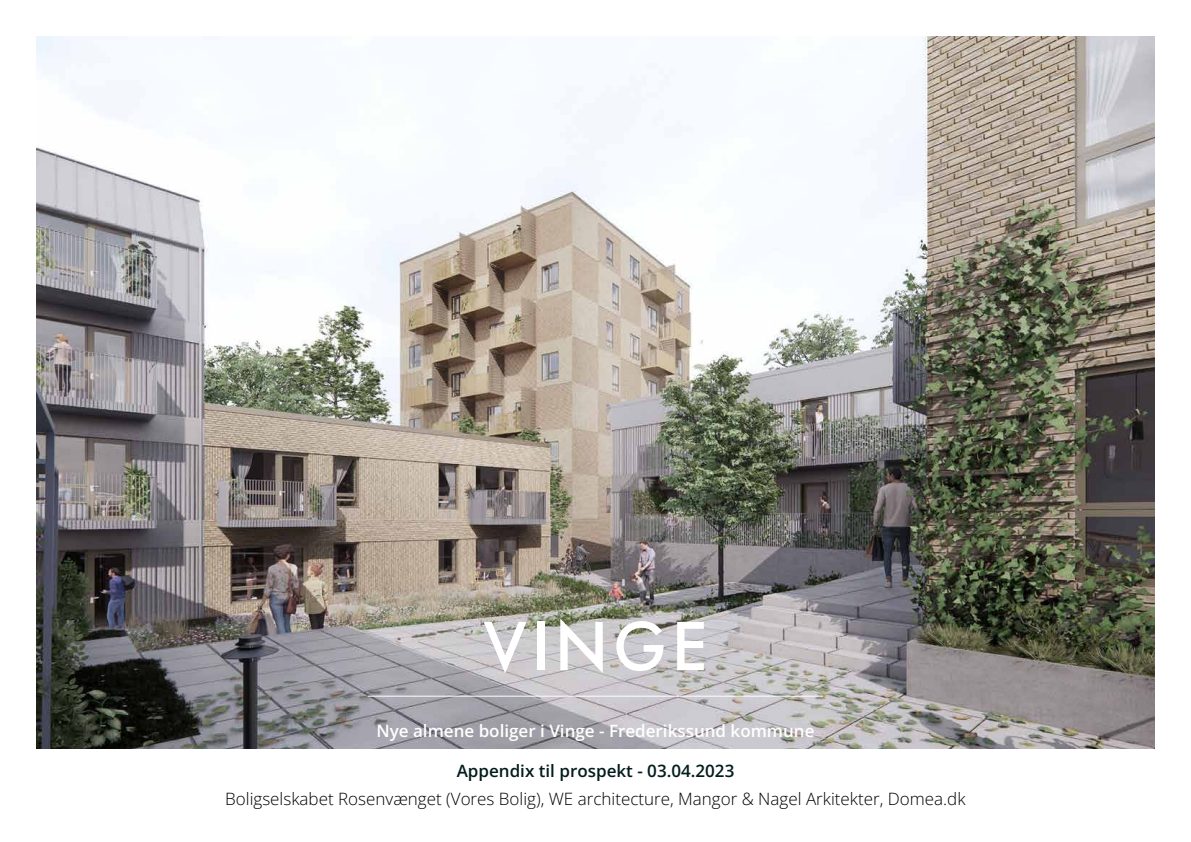
<style>
.page{position:relative;width:1191px;height:842px;background:#fff}
.page>*{position:absolute;margin:0;border:0;box-sizing:border-box;transform-origin:0 0}
.t1{font:500 72.4px "Futura PT";letter-spacing:.06em;color:#fff}
.t2{font:300 17px "Open Sans";color:#000}
.t3{font:600 17px "Open Sans";color:#fff}
.t4{font:600 17px "Open Sans";color:#031d1c}
</style>
<div class="page">
<img style="left:36px;top:36px;width:1118px;height:713px">
<hr style="left:368px;top:696px;width:455px;height:1px;background:#fff">
<h1 class="t1" style="left:483px;top:602px;width:226px">VINGE</h1>
<p class="t3" style="left:376px;top:719px;width:439px">Nye almene boliger i Vinge - Frederikssund kommune</p>
<p class="t4" style="left:457px;top:759px;width:279px">Appendix til prospekt - 03.04.2023</p>
<p class="t2" style="left:225px;top:787px;width:742px">Boligselskabet Rosenvænget (Vores Bolig), WE architecture, Mangor &amp; Nagel Arkitekter, Domea.dk</p>
</div>
